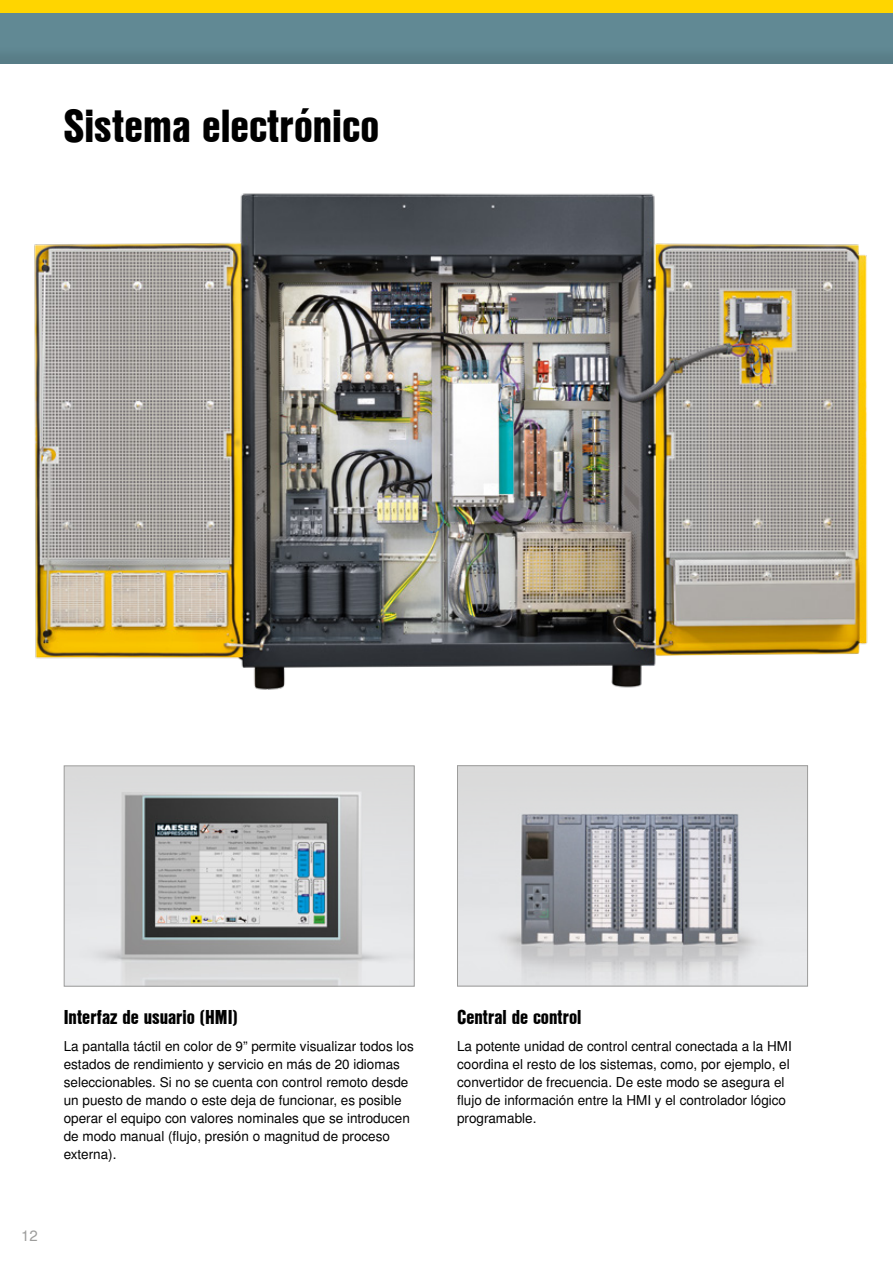
<style>
.page{position:relative;width:893px;height:1263px;background:#fff}
.page>*{position:absolute;margin:0;border:0;box-sizing:border-box;transform-origin:0 0}
.t1{font:45px "Nimbus San L Bla Con";color:#000}
.t2{font:19.5px "Nimbus San L Bla Con";color:#000}
.t3{font:15px "Nimbus San L";color:#9d9d9c}
.t4{font:13.5px/18px "Nimbus San L";color:#000}
</style>
<div class="page">
<div style="left:0;top:0;width:893px;height:891px;background:#618994"></div>
<div style="left:0;top:45px;width:893px;height:833px;background:#5a808a"></div>
<div style="left:0;top:64px;width:893px;height:816px;background:#fff"></div>
<div style="left:0;top:818px;width:893px;height:108px;background:#fff"></div>
<img style="left:459px;top:767px;width:347px;height:217px">
<div style="left:457px;top:765px;width:351px;height:221px;border:1px solid #9d9d9c"></div>
<div style="left:0;top:0;width:893px;height:13px;background:#ffd500"></div>
<img style="left:34px;top:193px;width:834px;height:497px">
<img style="left:66px;top:767px;width:347px;height:217px">
<div style="left:64px;top:765px;width:351px;height:221px;border:1px solid #9d9d9c"></div>
<h1 class="t1" style="left:64px;top:92px;width:317px">Sistema electrónico</h1>
<h2 class="t2" style="left:64px;top:1003px;width:175px">Interfaz de usuario (HMI)</h2>
<p class="t4" style="left:64px;top:1038px;width:352px">La pantalla táctil en color de 9” permite visualizar todos los estados de rendimiento y servicio en más de 20 idiomas seleccionables. Si no se cuenta con control remoto desde un puesto de mando o este deja de funcionar, es posible operar el equipo con valores nominales que se introducen de modo manual (flujo, presión o magnitud de proceso externa).</p>
<p class="t3" style="left:21px;top:1226px;width:18px">12</p>
<h2 class="t2" style="left:457px;top:1003px;width:126px">Central de control</h2>
<p class="t4" style="left:457px;top:1038px;width:336px">La potente unidad de control central conectada a la HMI coordina el resto de los sistemas, como, por ejemplo, el convertidor de frecuencia. De este modo se asegura el flujo de información entre la HMI y el controlador lógico programable.</p>
</div>
